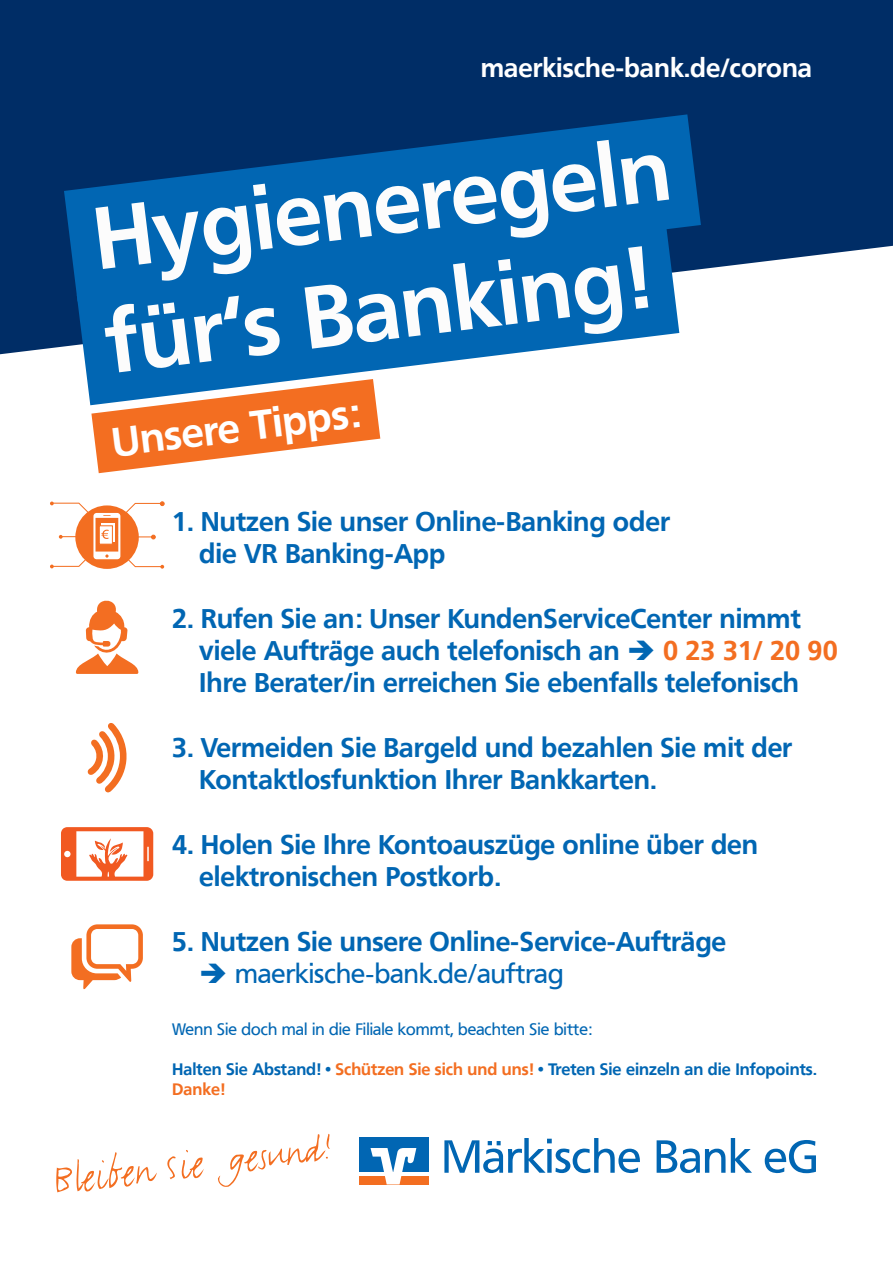
<style>
.page{position:relative;width:893px;height:1263px;background:#fff}
.page>*{position:absolute;margin:0;border:0;box-sizing:border-box;transform-origin:0 0}
.t1{font:700 87.07px/104.6px "Frutiger VR";color:#fcfcfc}
.t2{font:45px "Justlefthand";color:#f36e21}
.t3{font:700 40.72px "Frutiger VR";color:#fff}
.t4{font:700 26.92px/32.3px "Frutiger VR";color:#0166b3}
.t5{font:26.92px "Frutiger VR";color:#0166b3}
.t6{font:700 26.25px "Frutiger VR";color:#fff}
.t7{font:700 16.5px/19.8px "Frutiger VR";color:#0166b3}
.t8{font:16.5px "Frutiger VR";color:#0166b3}
.s1{color:#f36e21}
</style>
<div class="page">
<div style="left:0;top:0;width:893px;height:459px;background:#002d66"></div>
<svg style="left:164px;top:246px;width:729px;height:322px"></svg>
<svg style="left:374px;top:114px;width:444px;height:256px"></svg>
<svg style="left:0;top:153px;width:797px;height:321px"></svg>
<svg style="left:444px;top:1138px;width:196px;height:35px"></svg>
<svg style="left:657px;top:1138px;width:95px;height:36px"></svg>
<svg style="left:765px;top:1140px;width:51px;height:34px"></svg>
<div style="left:359px;top:1176px;width:70px;height:8px;background:#f36e21"></div>
<div style="left:359px;top:1137px;width:69px;height:36px;background:#0166b3"></div>
<svg style="left:370px;top:1148px;width:46px;height:36px"></svg>
<hr style="left:359px;top:1173px;width:70px;height:3px;background:#fff">
<svg style="left:91px;top:379px;width:289px;height:94px;background:#dd946b"></svg>
<svg style="left:87px;top:723px;width:40px;height:70px"></svg>
<svg style="left:76px;top:600px;width:62px;height:74px"></svg>
<svg style="left:61px;top:827px;width:92px;height:54px"></svg>
<svg style="left:50px;top:501px;width:114px;height:68px"></svg>
<svg style="left:71px;top:924px;width:72px;height:66px"></svg>
<p class="t6" style="left:481px;top:53px;width:333px">maerkische-bank.de/corona</p>
<h1 class="t1" style="left:87px;top:188px;width:582px;rotate:-7deg">Hygieneregeln für‘s Banking!</h1>
<h3 class="t3" style="left:109px;top:418px;width:251px;rotate:-7deg">Unsere Tipps:</h3>
<p class="t4" style="left:199px;top:505px;width:472px;text-indent:-27px">1. Nutzen Sie unser Online-Banking oder die VR Banking-App</p>
<p class="t4" style="left:199px;top:602px;width:640px;text-indent:-27px">2. Rufen Sie an: Unser KundenServiceCenter nimmt viele Aufträge auch telefonisch an ➔ <span class="s1">0 23 31/ 20 90<br></span>Ihre Berater/in erreichen Sie ebenfalls telefonisch</p>
<p class="t4" style="left:199px;top:731px;width:595px;text-indent:-27px">3. Vermeiden Sie Bargeld und bezahlen Sie mit der<br>Kontaktlosfunktion Ihrer Bankkarten.</p>
<p class="t4" style="left:199px;top:828px;width:560px;text-indent:-27px">4. Holen Sie Ihre Kontoauszüge online über den elektronischen Postkorb.</p>
<p class="t4" style="left:172px;top:925px;width:555px">5. Nutzen Sie unsere Online-Service-Aufträge</p>
<p class="t5" style="left:199px;top:958px;width:366px">➔ maerkische-bank.de/auftrag</p>
<p class="t8" style="left:172px;top:1020px;width:421px">Wenn Sie doch mal in die Filiale kommt, beachten Sie bitte:</p>
<p class="t7" style="left:172px;top:1059px;width:646px">Halten Sie Abstand! • <span class="s1">Schützen Sie sich und uns!</span> • Treten Sie einzeln an die Infopoints.<br><span class="s1">Danke!</span></p>
<h2 class="t2" style="left:50px;top:1155px;width:284px;rotate:-7deg">Bleiben Sie gesund!</h2>
</div>
